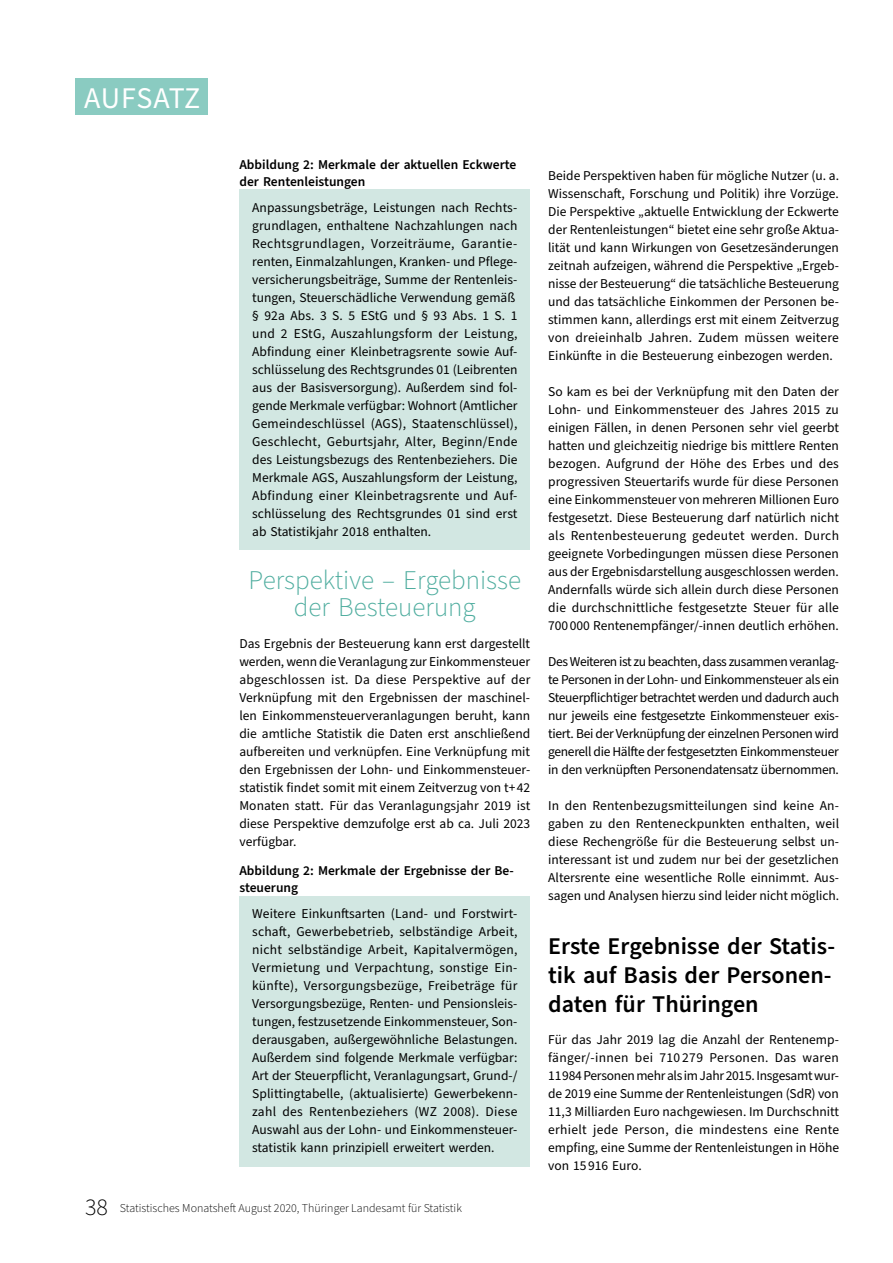
<style>
.page{position:relative;width:893px;height:1263px;background:#fff}
.page>*{position:absolute;margin:0;border:0;box-sizing:border-box;transform-origin:0 0}
.t1{font:30px "Source Sans Pro Regular 2";letter-spacing:.015em;color:#fff}
.t2{font:300 27px/27px "Source Sans Pro";color:#4fad9f;text-align:center}
.t3{font:600 24px/28.8px "Source Sans Pro";color:#000}
.t4{font:13.5px/18px "Source Sans Pro";color:#000;text-align:justify}
.t5{font:600 13.5px/16.5px "Source Sans Pro";color:#000}
.t6{font:300 12px "Source Sans Pro";color:#000}
.s1{font-size:24px}
</style>
<div class="page">
<div style="left:76px;top:79px;width:132px;height:36px;background:#8acbc1"></div>
<div style="left:239px;top:190px;width:291px;height:126px;background:#d2e7e2"></div>
<div style="left:239px;top:298px;width:291px;height:252px;background:#d2e7e2"></div>
<div style="left:239px;top:896px;width:291px;height:270px;background:#d2e7e2"></div>
<h1 class="t1" style="left:84px;top:78px;width:118px">AUFSATZ</h1>
<p class="t5" style="left:239px;top:157px;width:278px">Abbildung 2: Merkmale der aktuellen Eckwerte der Rentenleistungen</p>
<p class="t4" style="left:252px;top:199px;width:267px;text-align:left">Anpassungsbeträge, Leistungen nach Rechts&shy;grundlagen, enthaltene Nachzahlungen nach Rechtsgrundlagen, Vorzeiträume, Garantie&shy;renten, Einmalzahlungen, Kranken- und Pflege&shy;versicherungsbeiträge, Summe der Rentenleis&shy;tungen, Steuerschädliche Verwendung gemäß § 92a Abs. 3 S. 5 EStG und § 93 Abs. 1 S. 1 und 2 EStG, Auszahlungsform der Leistung, Abfindung einer Kleinbetragsrente sowie Auf&shy;schlüsselung des Rechtsgrundes 01 (Leibrenten aus der Basisversorgung). Außerdem sind fol&shy;gende Merkmale verfügbar: Wohnort (Amtlicher Gemeindeschlüssel (AGS), Staatenschlüssel), Geschlecht, Geburtsjahr, Alter, Beginn/Ende des Leistungsbezugs des Rentenbeziehers. Die Merkmale AGS, Auszahlungsform der Leistung, Abfindung einer Kleinbetragsrente und Auf&shy;schlüsselung des Rechtsgrundes 01 sind erst ab Statistikjahr 2018 enthalten.</p>
<h2 class="t2" style="left:249px;top:567px;width:274px">Perspektive – Ergebnisse der Besteuerung</h2>
<p class="t4" style="left:239px;top:635px;width:292px">Das Ergebnis der Besteuerung kann erst dargestellt werden, wenn die Veranlagung zur Einkommensteuer abgeschlossen ist. Da diese Perspektive auf der Verknüpfung mit den Ergebnissen der maschinel&shy;len Einkommensteuerveranlagungen beruht, kann die amtliche Statistik die Daten erst anschließend aufbereiten und verknüpfen. Eine Verknüpfung mit den Ergebnissen der Lohn- und Einkommensteuer&shy;statistik findet somit mit einem Zeitverzug von t+ 42<br>Monaten statt. Für das Veranlagungsjahr 2019 ist diese Perspektive demzufolge erst ab ca. Juli 2023 verfügbar.</p>
<p class="t5" style="left:239px;top:863px;width:276px">Abbildung 2: Merkmale der Ergebnisse der Be&shy;steuerung</p>
<p class="t4" style="left:252px;top:905px;width:267px">Weitere Einkunftsarten (Land- und Forstwirt&shy;schaft, Gewerbebetrieb, selbständige Arbeit, nicht selbständige Arbeit, Kapitalvermögen, Vermietung und Verpachtung, sonstige Ein&shy;künfte), Versorgungsbezüge, Freibeträge für Versorgungsbezüge, Renten- und Pensionsleis&shy;tungen, festzusetzende Einkommensteuer, Son&shy;derausgaben, außergewöhnliche Belastungen.<br>Außerdem sind folgende Merkmale verfügbar:<br>Art der Steuerpflicht, Veranlagungsart, Grund-/ Splittingtabelle, (aktualisierte) Gewerbekenn&shy;zahl des Rentenbeziehers (WZ 2008). Diese Auswahl aus der Lohn- und Einkommensteuer&shy;statistik kann prinzipiell erweitert werden.</p>
<p class="t6" style="left:85px;top:1200px;width:378px"><span class="s1">38</span> Statistisches Monatsheft August 2020, Thüringer Landesamt für Statistik</p>
<p class="t4" style="left:548px;top:167px;width:292px">Beide Perspektiven haben für mögliche Nutzer (u. a.<br>Wissenschaft, Forschung und Politik) ihre Vorzüge.<br>Die Perspektive „aktuelle Entwicklung der Eckwerte der Rentenleistungen“ bietet eine sehr große Aktua&shy;lität und kann Wirkungen von Gesetzesänderungen zeitnah aufzeigen, während die Perspektive „Ergeb&shy;nisse der Besteuerung“ die tatsächliche Besteuerung und das tatsächliche Einkommen der Personen be&shy;stimmen kann, allerdings erst mit einem Zeitverzug von dreieinhalb Jahren. Zudem müssen weitere Einkünfte in die Besteuerung einbezogen werden.</p>
<p class="t4" style="left:548px;top:383px;width:292px">So kam es bei der Verknüpfung mit den Daten der Lohn- und Einkommensteuer des Jahres 2015 zu einigen Fällen, in denen Personen sehr viel geerbt hatten und gleichzeitig niedrige bis mittlere Renten bezogen. Aufgrund der Höhe des Erbes und des progressiven Steuertarifs wurde für diese Personen eine Einkommensteuer von mehreren Millionen Euro festgesetzt. Diese Besteuerung darf natürlich nicht als Rentenbesteuerung gedeutet werden. Durch geeignete Vorbedingungen müssen diese Personen aus der Ergebnisdarstellung ausgeschlossen werden.<br>Andernfalls würde sich allein durch diese Personen die durchschnittliche festgesetzte Steuer für alle 700 000 Rentenempfänger/-innen deutlich erhöhen.</p>
<p class="t4" style="left:548px;top:653px;width:292px">Des Weiteren ist zu beachten, dass zusammen veranlag&shy;te Personen in der Lohn- und Einkommensteuer als ein Steuerpflichtiger betrachtet werden und dadurch auch nur jeweils eine festgesetzte Einkommensteuer exis&shy;tiert. Bei der Verknüpfung der einzelnen Personen wird generell die Hälfte der festgesetzten Einkommensteuer in den verknüpften Personendatensatz übernommen.</p>
<p class="t4" style="left:548px;top:797px;width:292px">In den Rentenbezugsmitteilungen sind keine An&shy;gaben zu den Renteneckpunkten enthalten, weil diese Rechengröße für die Besteuerung selbst un&shy;interessant ist und zudem nur bei der gesetzlichen Altersrente eine wesentliche Rolle einnimmt. Aus&shy;sagen und Analysen hierzu sind leider nicht möglich.</p>
<h3 class="t3" style="left:548px;top:933px;width:288px">Erste Ergebnisse der Statis&shy;tik auf Basis der Personen&shy;daten für Thüringen</h3>
<p class="t4" style="left:548px;top:1031px;width:292px">Für das Jahr 2019 lag die Anzahl der Rentenemp&shy;fänger/-innen bei 710 279 Personen. Das waren 11 984 Personen mehr als im Jahr 2015. Insgesamt wur&shy;de 2019 eine Summe der Rentenleistungen (SdR) von 11,3 Milliarden Euro nachgewiesen. Im Durchschnitt erhielt jede Person, die mindestens eine Rente empfing, eine Summe der Rentenleistungen in Höhe von 15 916 Euro.</p>
</div>
